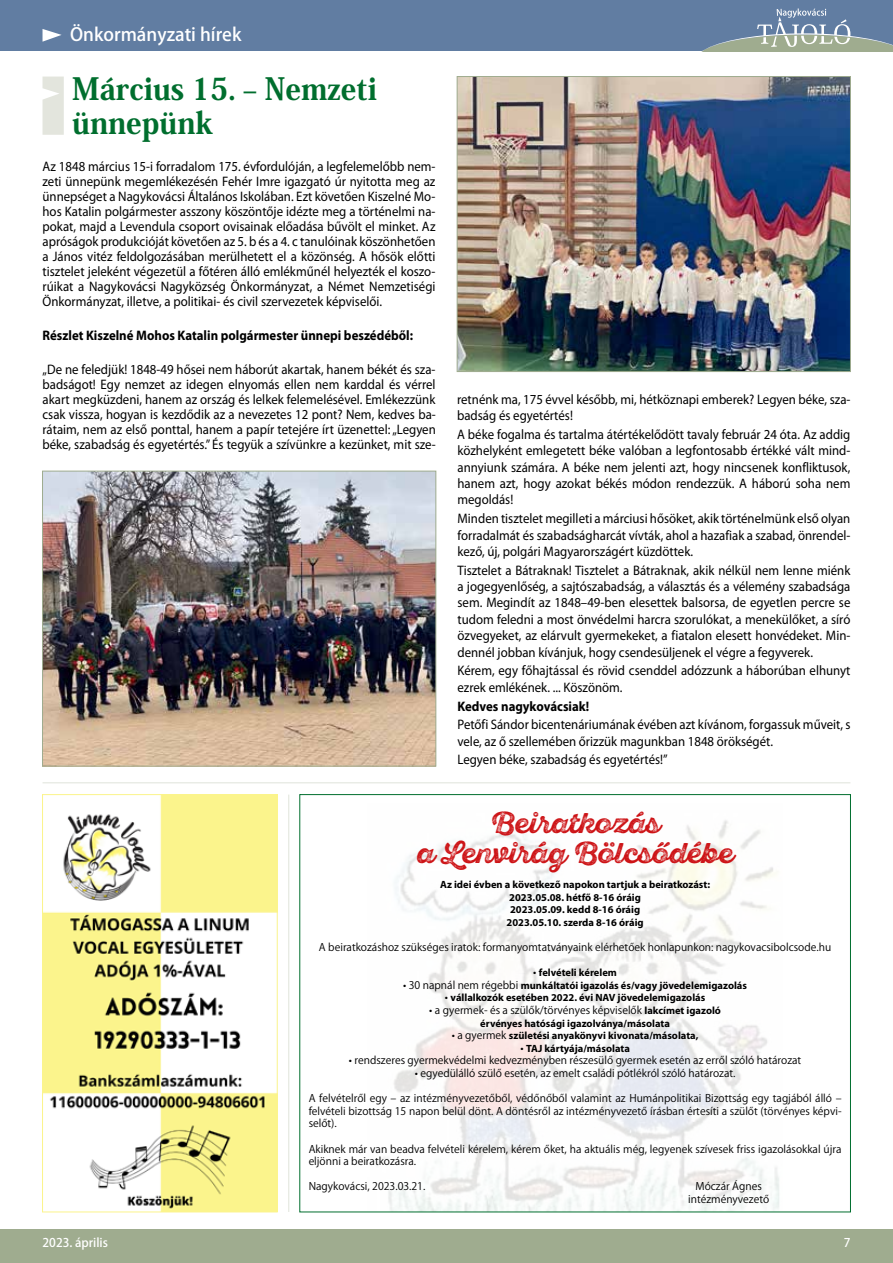
<style>
.page{position:relative;width:893px;height:1263px;background:#fff}
.page>*{position:absolute;margin:0;border:0;box-sizing:border-box;transform-origin:0 0}
.t1{font:800 30.3px/33.3px "Koz Min Pr 6 N";color:#006e2e;scale:.95 1}
.t2{font:28.5px/30px "Sant Elia Rough Alt Bold Thr DMO";color:#cd1316;text-align:center}
.t3{font:500 18px "Koz Go Pr 6 N";color:#fff}
.t4{font:13.8px/15px "Myriad Pro";color:#000;text-align:justify;scale:.93 1}
.t5{font:700 13.8px "Myriad Pro";color:#000;scale:.93 1}
.t6{font:500 12px "Koz Go Pr 6 N";color:#fff}
.t7{font:10.5px/12.6px "Koz Go Pr 6 N";color:#000;text-align:justify}
.t8{font:700 10.5px/12.6px "Myriad Pro";color:#000;text-align:center}
.s1{font-family:"Koz Go Pr 6 N";font-weight:400}
.s2{font-family:"Myriad Pro";font-weight:700}
</style>
<div class="page">
<div style="left:0;top:1229px;width:893px;height:34px;background:#9fac8f"></div>
<div style="left:0;top:0;width:893px;height:51px;background:#617da2"></div>
<svg style="left:702px;top:9px;width:191px;height:42px"></svg>
<svg style="left:43px;top:29px;width:19px;height:13px"></svg>
<img style="left:377px;top:820px;width:402px;height:390px">
<svg style="left:43px;top:77px;width:21px;height:58px"></svg>
<img style="left:44px;top:473px;width:390px;height:291px">
<div style="left:42px;top:471px;width:394px;height:295px;border:1px solid #9fac8f"></div>
<img style="left:459px;top:78px;width:390px;height:292px">
<div style="left:457px;top:76px;width:394px;height:296px;border:1px solid #9fac8f"></div>
<hr style="left:43px;top:782px;width:807px;height:1px;background:#9fac8f">
<img style="left:44px;top:796px;width:232px;height:414px">
<div style="left:42px;top:794px;width:236px;height:418px;border:1px solid #fbf48c"></div>
<hr style="left:288px;top:794px;width:1px;height:418px;background:#9fac8f">
<h3 class="t3" style="left:70px;top:25px;width:173px">Önkormányzati hírek</h3>
<h1 class="t1" style="left:72px;top:73px;width:322px">Március 15. – Nemzeti ünnepünk</h1>
<p class="t4" style="left:43px;top:158px;width:424px">Az 1848 március 15-i forradalom 175. évfordulóján, a legfelemelőbb nem&shy;zeti ünnepünk megemlékezésén Fehér Imre igazgató úr nyitotta meg az ünnepséget a Nagykovácsi Általános Iskolában. Ezt követően Kiszelné Mo&shy;hos Katalin polgármester asszony köszöntője idézte meg a történelmi na&shy;pokat, majd a Levendula csoport ovisainak előadása bűvölt el minket. Az apróságok produkcióját követően az 5. b és a 4. c tanulóinak köszönhetően a János vitéz feldolgozásában merülhetett el a közönség. A hősök előtti tisztelet jeleként végezetül a főtéren álló emlékműnél helyezték el koszo&shy;rúikat a Nagykovácsi Nagyközség Önkormányzat, a Német Nemzetiségi Önkormányzat, illetve, a politikai- és civil szervezetek képviselői.</p>
<p class="t5" style="left:43px;top:326px;width:400px">Részlet Kiszelné Mohos Katalin polgármester ünnepi beszédéből:</p>
<p class="t4" style="left:43px;top:362px;width:424px">„De ne feledjük! 1848-49 hősei nem háborút akartak, hanem békét és sza&shy;badságot! Egy nemzet az idegen elnyomás ellen nem karddal és vérrel akart megküzdeni, hanem az ország és lelkek felemelésével. Emlékezzünk csak vissza, hogyan is kezdődik az a nevezetes 12 pont? Nem, kedves ba&shy;rátaim, nem az első ponttal, hanem a papír tetejére írt üzenettel: „Legyen béke, szabadság és egyetértés.” És tegyük a szívünkre a kezünket, mit sze-</p>
<p class="t4" style="left:457px;top:390px;width:424px;line-height:16.5px">retnénk ma, 175 évvel később, mi, hétköznapi emberek? Legyen béke, sza&shy;badság és egyetértés!</p>
<p class="t4" style="left:457px;top:425px;width:424px;line-height:16.5px">A béke fogalma és tartalma átértékelődött tavaly február 24 óta. Az addig közhelyként emlegetett béke valóban a legfontosabb értékké vált mind&shy;annyiunk számára. A béke nem jelenti azt, hogy nincsenek konfliktusok, hanem azt, hogy azokat békés módon rendezzük. A háború soha nem megoldás!</p>
<p class="t4" style="left:457px;top:510px;width:424px;line-height:16.5px">Minden tisztelet megilleti a márciusi hősöket, akik történelmünk első olyan forradalmát és szabadságharcát vívták, ahol a hazafiak a szabad, önrendel&shy;kező, új, polgári Magyarországért küzdöttek.</p>
<p class="t4" style="left:457px;top:561px;width:424px;line-height:16.5px">Tisztelet a Bátraknak! Tisztelet a Bátraknak, akik nélkül nem lenne miénk a jogegyenlőség, a sajtószabadság, a választás és a vélemény szabadsága sem. Megindít az 1848–49-ben elesettek balsorsa, de egyetlen percre se tudom feledni a most önvédelmi harcra szorulókat, a menekülőket, a síró özvegyeket, az elárvult gyermekeket, a fiatalon elesett honvédeket. Min&shy;dennél jobban kívánjuk, hogy csendesüljenek el végre a fegyverek.</p>
<p class="t4" style="left:457px;top:662px;width:424px;line-height:16.5px">Kérem, egy főhajtással és rövid csenddel adózzunk a háborúban elhunyt ezrek emlékének. ... Köszönöm.</p>
<p class="t5" style="left:457px;top:697px;width:143px">Kedves nagykovácsiak!</p>
<p class="t4" style="left:457px;top:716px;width:424px;line-height:16.5px">Petőfi Sándor bicentenáriumának évében azt kívánom, forgassuk műveit, s vele, az ő szellemében őrizzük magunkban 1848 örökségét.</p>
<p class="t4" style="left:457px;top:752px;width:228px">Legyen béke, szabadság és egyetértés!”</p>
<h2 class="t2" style="left:417px;top:808px;width:318px">Beiratkozás<br>a Lenvirág Bölcsődébe</h2>
<p class="t8" style="left:440px;top:878px;width:271px">Az idei évben a következő napokon tartjuk a beiratkozást:<br>2023.05.08. hétfő 8-16 óráig<br>2023.05.09. kedd 8-16 óráig<br>2023.05.10. szerda 8-16 óráig</p>
<p class="t7" style="left:319px;top:941px;width:514px">A beiratkozáshoz szükséges iratok: formanyomtatványaink elérhetőek honlapunkon: nagykovacsibolcsode.hu</p>
<p class="t8" style="left:533px;top:966px;width:85px"><span class="s1">•</span> felvételi kérelem</p>
<p class="t8" style="left:403px;top:979px;width:345px"><span class="s1">• 30 napnál nem régebbi</span> munkáltatói igazolás és/vagy jövedelemigazolás</p>
<p class="t8" style="left:445px;top:991px;width:262px"><span class="s1">•</span> vállalkozók esetében 2022. évi NAV jövedelemigazolás</p>
<p class="t7" style="left:429px;top:1004px;width:293px">• a gyermek- és a szülők/törvényes képviselők <span class="s2">lakcímet igazoló</span></p>
<p class="t8" style="left:480px;top:1016px;width:191px">érvényes hatósági igazolványa/másolata</p>
<p class="t8" style="left:452px;top:1029px;width:248px"><span class="s1">• a gyermek</span> születési anyakönyvi kivonata/másolata,</p>
<p class="t8" style="left:520px;top:1042px;width:111px"><span class="s1">•</span> TAJ kártyája/másolata</p>
<p class="t7" style="left:349px;top:1054px;width:454px">• rendszeres gyermekvédelmi kedvezményben részesülő gyermek esetén az erről szóló határozat</p>
<p class="t7" style="left:415px;top:1067px;width:322px">• egyedülálló szülő esetén, az emelt családi pótlékról szóló határozat.</p>
<p class="t7" style="left:309px;top:1092px;width:534px">A felvételről egy – az intézményvezetőből, védőnőből valamint az Humánpolitikai Bizottság egy tagjából álló – felvételi bizottság 15 napon belül dönt. A döntésről az intézményvezető írásban értesíti a szülőt (törvényes képvi&shy;selőt).</p>
<p class="t7" style="left:309px;top:1143px;width:534px">Akiknek már van beadva felvételi kérelem, kérem őket, ha aktuális még, legyenek szívesek friss igazolásokkal újra eljönni a beiratkozásra.</p>
<p class="t7" style="left:309px;top:1180px;width:118px">Nagykovácsi, 2023.03.21.</p>
<p class="t7" style="left:688px;top:1180px;width:83px;text-align:center">Móczár Ágnes intézményvezető</p>
<p class="t6" style="left:43px;top:1236px;width:67px">2023. április</p>
<p class="t6" style="left:844px;top:1236px;width:8px">7</p>
</div>
